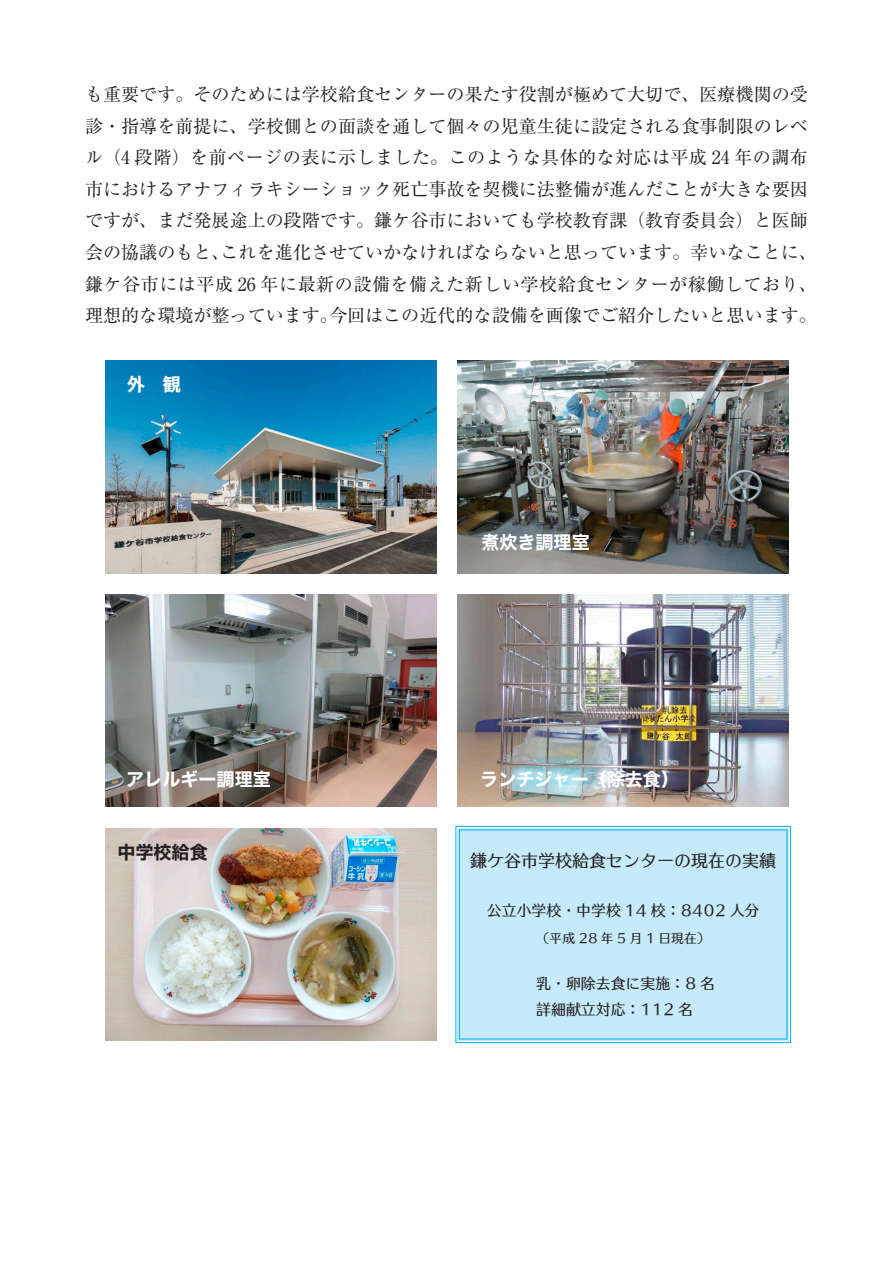
<style>
.page{position:relative;width:893px;height:1263px;background:#fff}
.page>*{position:absolute;margin:0;border:0;box-sizing:border-box;transform-origin:0 0}
.t1{font:18px "Ryumin Pro";color:#231f20}
.t2{font:18px "Ryumin Pro";letter-spacing:.025em;color:#231f20}
.t3{font:18px "Ryumin Pro";letter-spacing:.03em;color:#231f20}
.t4{font:18px "Hiragino Sans W7";color:#fff}
.t5{font:18px "Hiragino Sans W7";color:#231f20}
.t6{font:16.95px "UD Typos 510 Std";color:#231f20}
.t7{font:14.85px/26.1px "UD Typos 510 Std";color:#231f20}
.t8{font:12.75px "UD Typos 510 Std";color:#231f20}
</style>
<div class="page">
<img style="left:105px;top:360px;width:331px;height:213px">
<img style="left:458px;top:360px;width:331px;height:213px">
<img style="left:105px;top:594px;width:331px;height:213px">
<img style="left:105px;top:828px;width:331px;height:213px">
<img style="left:458px;top:594px;width:331px;height:213px">
<div style="left:455px;top:826px;width:336px;height:217px;background:#c6eafa"></div>
<p class="t1" style="left:85px;top:80px;width:724px">も重要です。そのためには学校給食センターの果たす役割が極めて大切で、医療機関の受</p>
<p class="t1" style="left:85px;top:112px;width:724px">診・指導を前提に、学校側との面談を通して個々の児童生徒に設定される食事制限のレベ</p>
<p class="t2" style="left:85px;top:143px;width:724px">ル（4 段階）を前ページの表に示しました。このような具体的な対応は平成 24 年の調布</p>
<p class="t1" style="left:85px;top:175px;width:724px">市におけるアナフィラキシーショック死亡事故を契機に法整備が進んだことが大きな要因</p>
<p class="t1" style="left:85px;top:207px;width:724px">ですが、まだ発展途上の段階です。鎌ケ谷市においても学校教育課（教育委員会）と医師</p>
<p class="t1" style="left:221px;top:238px;width:598px">これを進化させていかなければならないと思っています。幸いなことに、</p>
<p class="t1" style="left:85px;top:238px;width:146px">会の協議のもと、</p>
<p class="t3" style="left:85px;top:270px;width:733px">鎌ケ谷市には平成 26 年に最新の設備を備えた新しい学校給食センターが稼働しており、</p>
<p class="t1" style="left:329px;top:301px;width:489px">今回はこの近代的な設備を画像でご紹介したいと思います。</p>
<p class="t1" style="left:85px;top:301px;width:254px">理想的な環境が整っています。</p>
<p class="t4" style="left:127px;top:370px;width:56px">外　観</p>
<p class="t4" style="left:126px;top:765px;width:146px">アレルギー調理室</p>
<p class="t5" style="left:117px;top:838px;width:92px">中学校給食</p>
<p class="t4" style="left:481px;top:528px;width:110px">煮炊き調理室</p>
<p class="t4" style="left:480px;top:765px;width:200px">ランチジャー（除去食(</p>
<p class="t6" style="left:470px;top:846px;width:308px">鎌ケ谷市学校給食センターの現在の実績</p>
<p class="t7" style="left:487px;top:897px;width:274px">公立小学校・中学校 14 校：8402 人分</p>
<p class="t8" style="left:537px;top:927px;width:174px">（平成 28 年 5 月 1 日現在(</p>
<p class="t7" style="left:536px;top:970px;width:180px">乳・卵除去食に実施：8 名詳細献立対応：112 名</p>
</div>
